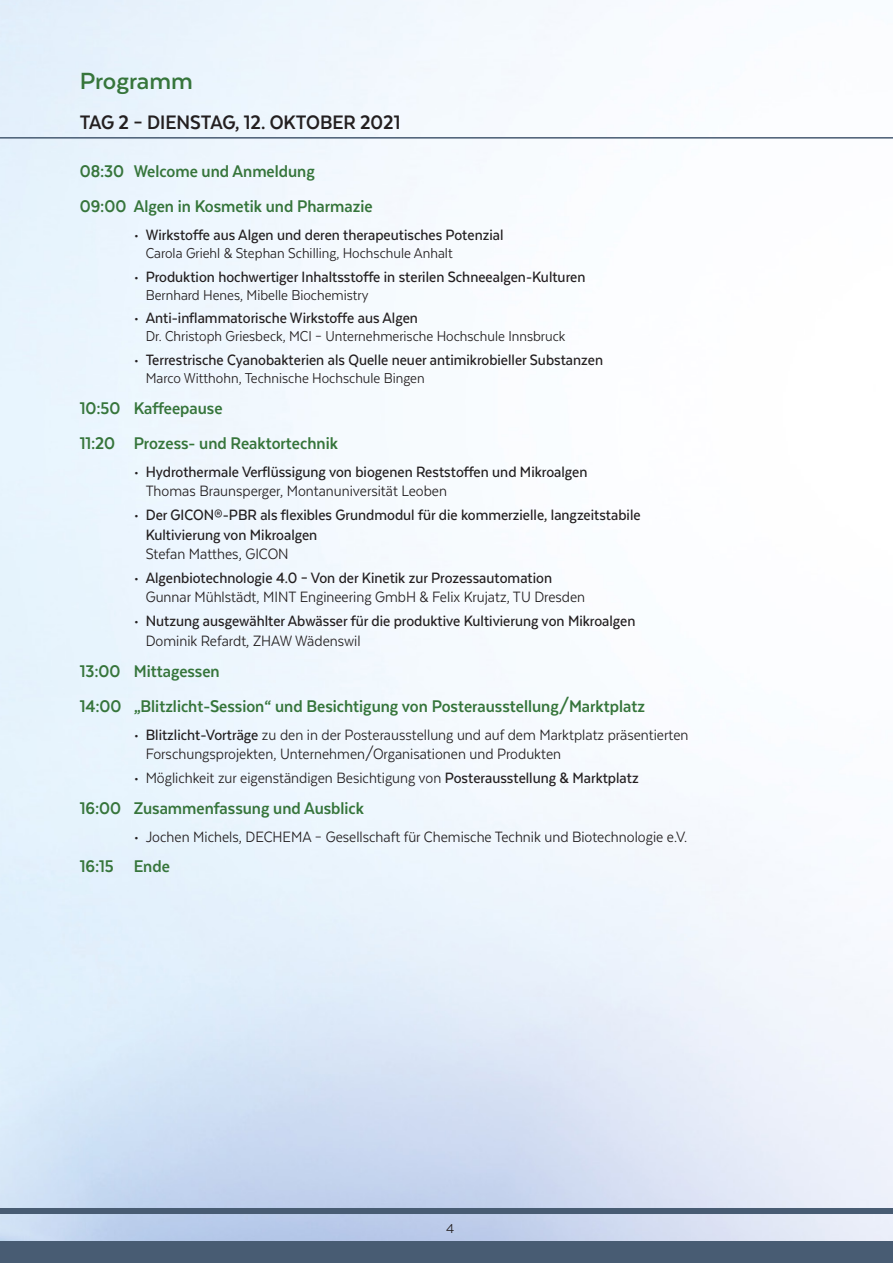
<style>
.page{position:relative;width:893px;height:1263px;background:#fff}
.page>*{position:absolute;margin:0;border:0;box-sizing:border-box;transform-origin:0 0}
.Ü1{font:700 27px "Texta";color:#36753b}
.Ü2{font:700 22.5px "Texta Narrow";color:#231f20}
.p_Programmpunkt{font:700 19.5px "Texta Narrow";color:#36753b}
.t1{font:500 17.25px/19.5px "Texta Narrow";color:#231f20}
.t2{font:17.25px/19.5px "Texta Narrow";color:#231f20}
.t3{font:16.5px "Texta Narrow";color:#231f20}
.t4{font:15px "Texta";color:#231f20}
.s1{font-family:"Texta";font-weight:400}
.s2{font-weight:400}
.s3{font-family:"Texta"}
.s4{font-weight:500}
</style>
<div class="page">
<img style="left:0;top:0;width:893px;height:1242px">
<hr style="left:0;top:137px;width:893px;height:2px;background:#485c73">
<div style="left:0;top:1242px;width:893px;height:21px;background:#485c73"></div>
<div style="left:0;top:1209px;width:893px;height:5px;background:#485c73"></div>
<p class="Ü1" style="left:80px;top:67px;width:115px">Programm</p>
<p class="Ü2" style="left:80px;top:111px;width:322px">TAG 2 – DIENSTAG, 12. OKTOBER 2021</p>
<p class="p_Programmpunkt" style="left:80px;top:161px;width:237px">08:30 Welcome und Anmeldung</p>
<p class="p_Programmpunkt" style="left:80px;top:196px;width:294px">09:00 Algen in Kosmetik und Pharmazie</p>
<p class="t1" style="left:134px;top:225px;width:371px"><span class="s1">•</span> Wirkstoffe aus Algen und deren therapeutisches Potenzial</p>
<p class="t3" style="left:146px;top:244px;width:308px">Carola Griehl &amp; Stephan Schilling, Hochschule Anhalt</p>
<p class="t1" style="left:134px;top:267px;width:453px"><span class="s1">•</span> Produktion hochwertiger Inhaltsstoffe in sterilen Schneealgen-Kulturen</p>
<p class="t3" style="left:146px;top:286px;width:224px">Bernhard Henes, Mibelle Biochemistry</p>
<p class="t1" style="left:134px;top:308px;width:286px"><span class="s1">•</span> Anti-inflammatorische Wirkstoffe aus Algen</p>
<p class="t3" style="left:146px;top:328px;width:421px">Dr. Christoph Griesbeck, MCI – Unternehmerische Hochschule Innsbruck</p>
<p class="t1" style="left:134px;top:350px;width:471px"><span class="s1">•</span> Terrestrische Cyanobakterien als Quelle neuer antimikrobieller Substanzen</p>
<p class="t3" style="left:146px;top:370px;width:281px">Marco Witthohn, Technische Hochschule Bingen</p>
<p class="p_Programmpunkt" style="left:80px;top:398px;width:144px">10:50 Kaffeepause</p>
<p class="p_Programmpunkt" style="left:80px;top:433px;width:260px">11:20 Prozess- und Reaktortechnik</p>
<p class="t1" style="left:146px;top:462px;width:443px;text-indent:-12px"><span class="s1">•</span> Hydrothermale Verflüssigung von biogenen Reststoffen und Mikroalgen<br><span class="s2">Thomas Braunsperger, Montanuniversität Leoben</span></p>
<p class="t1" style="left:146px;top:505px;width:496px;text-indent:-12px"><span class="s1">•</span> Der GICON®-PBR als flexibles Grundmodul für die kommerzielle, langzeitstabile<br>Kultivierung von Mikroalgen<br><span class="s2">Stefan Matthes, GICON</span></p>
<p class="t2" style="left:146px;top:568px;width:441px;text-indent:-12px"><span class="s3">•</span> <span class="s4">Algenbiotechnologie 4.0 – Von der Kinetik zur Prozessautomation<br></span>Gunnar Mühlstädt, MINT Engineering GmbH &amp; Felix Krujatz, TU Dresden</p>
<p class="t1" style="left:146px;top:611px;width:491px;text-indent:-12px"><span class="s1">•</span> Nutzung ausgewählter Abwässer für die produktive Kultivierung von Mikroalgen<br><span class="s2">Dominik Refardt, ZHAW Wädenswil</span></p>
<p class="p_Programmpunkt" style="left:80px;top:661px;width:142px">13:00 Mittagessen</p>
<p class="p_Programmpunkt" style="left:80px;top:696px;width:567px">14:00 „Blitzlicht-Session“ und Besichtigung von Posterausstellung/Marktplatz</p>
<p class="t2" style="left:146px;top:724px;width:544px;text-indent:-12px"><span class="s3">•</span> <span class="s4">Blitzlicht-Vorträge</span> zu den in der Posterausstellung und auf dem Marktplatz präsentierten<br>Forschungsprojekten, Unternehmen/Organisationen und Produkten</p>
<p class="t2" style="left:134px;top:768px;width:507px"><span class="s3">•</span> Möglichkeit zur eigenständigen Besichtigung von <span class="s4">Posterausstellung &amp; Marktplatz</span></p>
<p class="p_Programmpunkt" style="left:80px;top:798px;width:286px">16:00 Zusammenfassung und Ausblick</p>
<p class="t2" style="left:134px;top:826px;width:555px"><span class="s3">•</span> Jochen Michels, DECHEMA – Gesellschaft für Chemische Technik und Biotechnologie e.V.</p>
<p class="p_Programmpunkt" style="left:80px;top:856px;width:92px">16:15 Ende</p>
<p class="t4" style="left:446px;top:1221px;width:10px">4</p>
</div>
